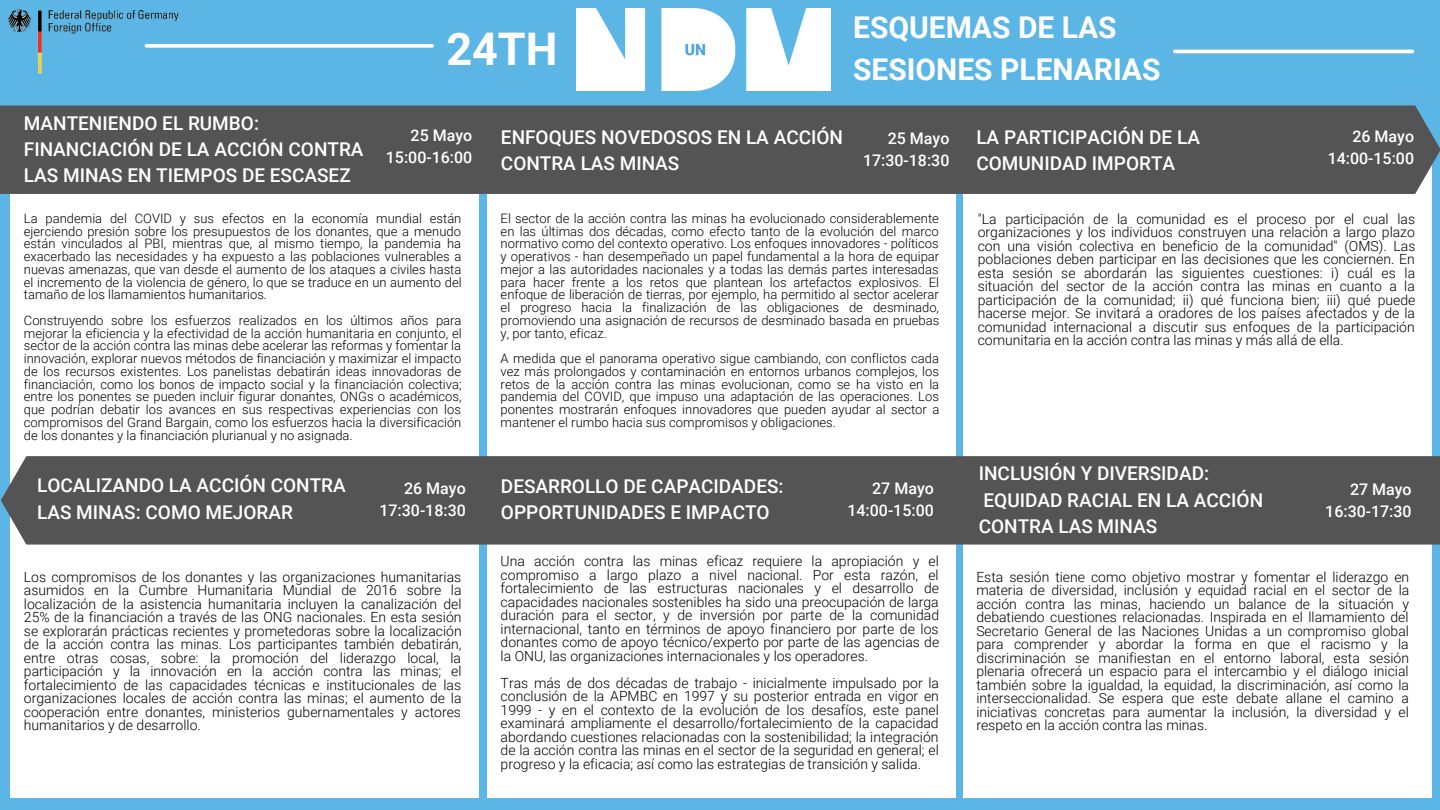
<style>
.page{position:relative;width:1440px;height:810px;background:#5bb5e5}
.page>*{position:absolute;margin:0;border:0;box-sizing:border-box;transform-origin:0 0}
.t1{font:700 45px "Roboto";color:#fff}
.t2{font:700 30px "Roboto";color:#fff}
.t3{font:500 19px/26.2px "Roboto";color:#fff}
.t4{font:500 16px "Roboto";color:#fff}
.t5{font:300 14px/13.5px "Roboto";color:#000;text-align:justify}
.t6{font:300 13px/12.8px "Roboto";color:#000;text-align:justify}
</style>
<div class="page">
<div style="left:487px;top:142px;width:469px;height:655px;background:#fff"></div>
<div style="left:963px;top:142px;width:469px;height:655px;background:#fff"></div>
<div style="left:10px;top:142px;width:469px;height:655px;background:#fff"></div>
<div style="left:1px;top:456px;width:1439px;height:89px;background:#545454"></div>
<div style="left:0;top:106px;width:1440px;height:88px;background:#545454"></div>
<img style="left:7px;top:9px;width:172px;height:65px">
<img style="left:576px;top:8px;width:255px;height:83px">
<svg style="left:146px;top:44px;width:286px;height:4px"></svg>
<hr style="left:1175px;top:50px;width:238px;height:3px;background:#fff">
<p class="t1" style="left:446px;top:23px;width:113px">24TH</p>
<p class="t2" style="left:853px;top:11px;width:265px">ESQUEMAS DE LAS</p>
<p class="t2" style="left:853px;top:53px;width:309px">SESIONES PLENARIAS</p>
<p class="t3" style="left:24px;top:110px;width:341px">MANTENIENDO EL RUMBO:<br>FINANCIACIÓN DE LA ACCIÓN CONTRA<br>LAS MINAS EN TIEMPOS DE ESCASEZ</p>
<p class="t3" style="left:501px;top:124px;width:344px">ENFOQUES NOVEDOSOS EN LA ACCIÓN<br>CONTRA LAS MINAS</p>
<p class="t3" style="left:976px;top:124px;width:225px">LA PARTICIPACIÓN DE LA<br>COMUNIDAD IMPORTA</p>
<p class="t4" style="left:411px;top:126px;width:63px">25 Mayo</p>
<p class="t4" style="left:386px;top:148px;width:88px">15:00-16:00</p>
<p class="t4" style="left:888px;top:130px;width:63px">25 Mayo</p>
<p class="t4" style="left:863px;top:151px;width:88px">17:30-18:30</p>
<p class="t4" style="left:1352px;top:127px;width:63px">26 Mayo</p>
<p class="t4" style="left:1328px;top:149px;width:88px">14:00-15:00</p>
<p class="t6" style="left:24px;top:212px;width:439px">La pandemia del COVID y sus efectos en la economía mundial están ejerciendo presión sobre los presupuestos de los donantes, que a menudo están vinculados al PBI, mientras que, al mismo tiempo, la pandemia ha exacerbado las necesidades y ha expuesto a las poblaciones vulnerables a nuevas amenazas, que van desde el aumento de los ataques a civiles hasta el incremento de la violencia de género, lo que se traduce en un aumento del tamaño de los llamamientos humanitarios.</p>
<p class="t6" style="left:24px;top:314px;width:439px">Construyendo sobre los esfuerzos realizados en los últimos años para mejorar la eficiencia y la efectividad de la acción humanitaria en conjunto, el sector de la acción contra las minas debe acelerar las reformas y fomentar la innovación, explorar nuevos métodos de financiación y maximizar el impacto de los recursos existentes. Los panelistas debatirán ideas innovadoras de financiación, como los bonos de impacto social y la financiación colectiva; entre los ponentes se pueden incluir figurar donantes, ONGs o académicos, que podrían debatir los avances en sus respectivas experiencias con los compromisos del Grand Bargain, como los esfuerzos hacia la diversificación de los donantes y la financiación plurianual y no asignada.</p>
<p class="t6" style="left:501px;top:212px;width:440px">El sector de la acción contra las minas ha evolucionado considerablemente en las últimas dos décadas, como efecto tanto de la evolución del marco normativo como del contexto operativo. Los enfoques innovadores - políticos y operativos - han desempeñado un papel fundamental a la hora de equipar mejor a las autoridades nacionales y a todas las demás partes interesadas para hacer frente a los retos que plantean los artefactos explosivos. El enfoque de liberación de tierras, por ejemplo, ha permitido al sector acelerar el progreso hacia la finalización de las obligaciones de desminado, promoviendo una asignación de recursos de desminado basada en pruebas y, por tanto, eficaz.</p>
<p class="t6" style="left:501px;top:352px;width:440px">A medida que el panorama operativo sigue cambiando, con conflictos cada vez más prolongados y contaminación en entornos urbanos complejos, los retos de la acción contra las minas evolucionan, como se ha visto en la pandemia del COVID, que impuso una adaptación de las operaciones. Los ponentes mostrarán enfoques innovadores que pueden ayudar al sector a mantener el rumbo hacia sus compromisos y obligaciones.</p>
<p class="t3" style="left:37px;top:473px;width:310px">LOCALIZANDO LA ACCIÓN CONTRA<br>LAS MINAS: COMO MEJORAR</p>
<p class="t3" style="left:501px;top:473px;width:284px">DESARROLLO DE CAPACIDADES:<br>OPPORTUNIDADES E IMPACTO</p>
<p class="t4" style="left:404px;top:479px;width:63px">26 Mayo</p>
<p class="t4" style="left:379px;top:501px;width:88px">17:30-18:30</p>
<p class="t4" style="left:872px;top:479px;width:63px">27 Mayo</p>
<p class="t4" style="left:847px;top:501px;width:88px">14:00-15:00</p>
<p class="t5" style="left:24px;top:570px;width:439px">Los compromisos de los donantes y las organizaciones humanitarias asumidos en la Cumbre Humanitaria Mundial de 2016 sobre la localización de la asistencia humanitaria incluyen la canalización del 25% de la financiación a través de las ONG nacionales. En esta sesión se explorarán prácticas recientes y prometedoras sobre la localización de la acción contra las minas. Los participantes también debatirán, entre otras cosas, sobre: la promoción del liderazgo local, la participación y la innovación en la acción contra las minas; el fortalecimiento de las capacidades técnicas e institucionales de las organizaciones locales de acción contra las minas; el aumento de la cooperación entre donantes, ministerios gubernamentales y actores humanitarios y de desarrollo.</p>
<p class="t5" style="left:501px;top:555px;width:440px">Una acción contra las minas eficaz requiere la apropiación y el compromiso a largo plazo a nivel nacional. Por esta razón, el fortalecimiento de las estructuras nacionales y el desarrollo de capacidades nacionales sostenibles ha sido una preocupación de larga duración para el sector, y de inversión por parte de la comunidad internacional, tanto en términos de apoyo financiero por parte de los donantes como de apoyo técnico/experto por parte de las agencias de la ONU, las organizaciones internacionales y los operadores.</p>
<p class="t5" style="left:501px;top:676px;width:440px">Tras más de dos décadas de trabajo - inicialmente impulsado por la conclusión de la APMBC en 1997 y su posterior entrada en vigor en 1999 - y en el contexto de la evolución de los desafíos, este panel examinará ampliamente el desarrollo/fortalecimiento de la capacidad abordando cuestiones relacionadas con la sostenibilidad; la integración de la acción contra las minas en el sector de la seguridad en general; el progreso y la eficacia; así como las estrategias de transición y salida.</p>
<p class="t5" style="left:978px;top:212px;width:439px">"La participación de la comunidad es el proceso por el cual las organizaciones y los individuos construyen una relación a largo plazo con una visión colectiva en beneficio de la comunidad" (OMS). Las poblaciones deben participar en las decisiones que les conciernen. En esta sesión se abordarán las siguientes cuestiones: i) cuál es la situación del sector de la acción contra las minas en cuanto a la participación de la comunidad; ii) qué funciona bien; iii) qué puede hacerse mejor. Se invitará a oradores de los países afectados y de la comunidad internacional a discutir sus enfoques de la participación comunitaria en la acción contra las minas y más allá de ella.</p>
<p class="t3" style="left:979px;top:461px;width:232px">INCLUSIÓN Y DIVERSIDAD:</p>
<p class="t3" style="left:979px;top:487px;width:286px">EQUIDAD RACIAL EN LA ACCIÓN<br>CONTRA LAS MINAS</p>
<p class="t4" style="left:1350px;top:480px;width:63px">27 Mayo</p>
<p class="t4" style="left:1325px;top:502px;width:88px">16:30-17:30</p>
<p class="t5" style="left:976px;top:570px;width:434px">Esta sesión tiene como objetivo mostrar y fomentar el liderazgo en materia de diversidad, inclusión y equidad racial en el sector de la acción contra las minas, haciendo un balance de la situación y debatiendo cuestiones relacionadas. Inspirada en el llamamiento del Secretario General de las Naciones Unidas a un compromiso global para comprender y abordar la forma en que el racismo y la discriminación se manifiestan en el entorno laboral, esta sesión plenaria ofrecerá un espacio para el intercambio y el diálogo inicial también sobre la igualdad, la equidad, la discriminación, así como la interseccionalidad. Se espera que este debate allane el camino a iniciativas concretas para aumentar la inclusión, la diversidad y el respeto en la acción contra las minas.</p>
</div>
